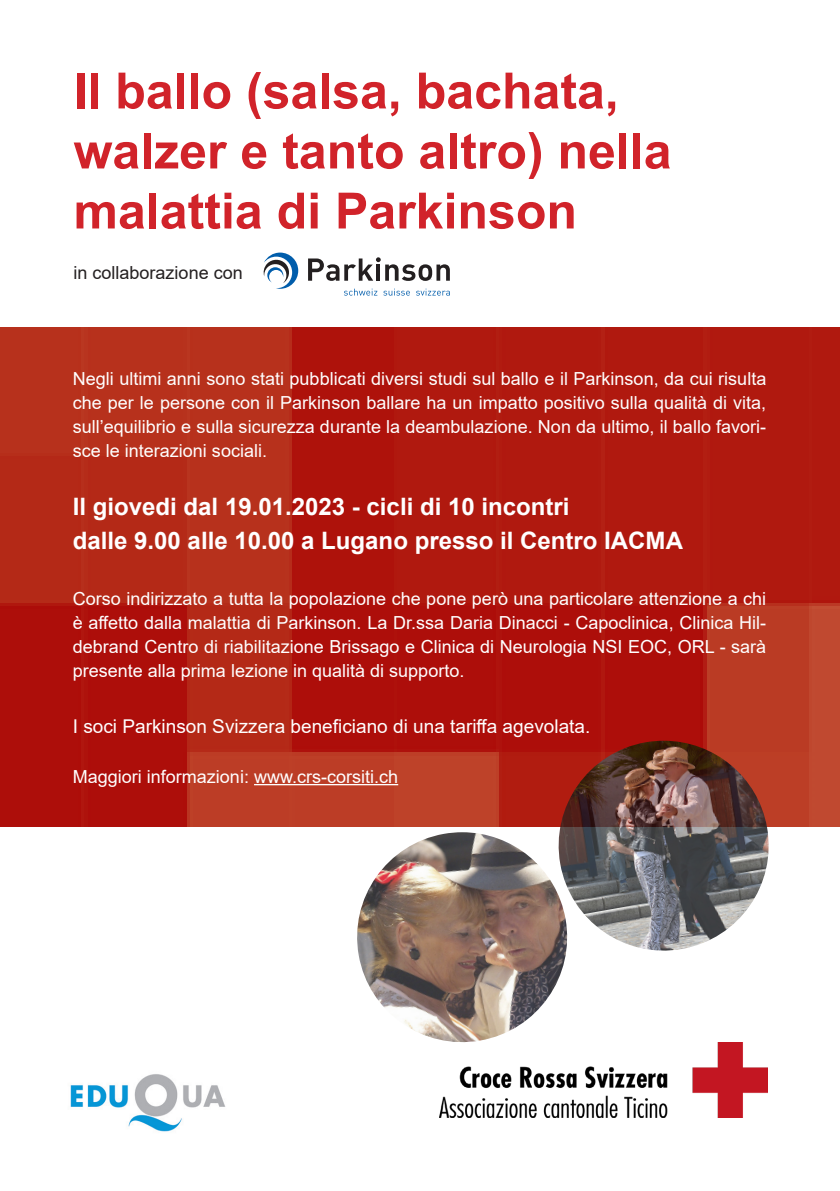
<style>
.page{position:relative;width:840px;height:1191px;background:#fff}
.page>*{position:absolute;margin:0;border:0;box-sizing:border-box;transform-origin:0 0}
.t1{font:700 50px/60px "Arial";color:#d1232a}
.t2{font:700 24px/34px "Arial";color:#fff}
.t3{font:19px "Arial";color:#fff}
.t4{font:18px/24px "Arial";color:#fff;text-align:justify}
.t5{font:18px "Arial";color:#231f20}
</style>
<div class="page">
<img style="left:0;top:327px;width:839px;height:499px">
<hr style="left:254px;top:784px;width:144px;height:1px;background:#fff">
<img style="left:550px;top:740px;width:226px;height:211px">
<img style="left:439px;top:1042px;width:328px;height:75px">
<img style="left:70px;top:1074px;width:156px;height:58px">
<svg style="left:263px;top:252px;width:35px;height:37px"></svg>
<svg style="left:344px;top:289px;width:33px;height:6px"></svg>
<svg style="left:383px;top:289px;width:26px;height:6px"></svg>
<svg style="left:416px;top:289px;width:33px;height:6px"></svg>
<svg style="left:308px;top:257px;width:141px;height:24px"></svg>
<img style="left:357px;top:832px;width:218px;height:218px">
<h1 class="t1" style="left:73px;top:61px;width:599px">Il ballo (salsa, bachata, walzer e tanto altro) nella malattia di Parkinson</h1>
<p class="t5" style="left:73px;top:260px;width:171px">in collaborazione con</p>
<p class="t4" style="left:73px;top:366px;width:694px">Negli ultimi anni sono stati pubblicati diversi studi sul ballo e il Parkinson, da cui risulta che per le persone con il Parkinson ballare ha un impatto positivo sulla qualità di vita, sull’equilibrio e sulla sicurezza durante la deambulazione. Non da ultimo, il ballo favori&shy;sce le interazioni sociali.</p>
<h2 class="t2" style="left:73px;top:489px;width:611px">Il giovedi dal 19.01.2023 - cicli di 10 incontri<br>dalle 9.00 alle 10.00 a Lugano presso il Centro IACMA</h2>
<p class="t4" style="left:73px;top:586px;width:694px">Corso indirizzato a tutta la popolazione che pone però una particolare attenzione a chi è affetto dalla malattia di Parkinson. La Dr.ssa Daria Dinacci - Capoclinica, Clinica Hil&shy;debrand Centro di riabilitazione Brissago e Clinica di Neurologia NSI EOC, ORL - sarà presente alla prima lezione in qualità di supporto.</p>
<p class="t3" style="left:73px;top:713px;width:519px">I soci Parkinson Svizzera beneficiano di una tariffa agevolata.</p>
<p class="t4" style="left:73px;top:764px;width:327px">Maggiori informazioni: www.crs-corsiti.ch</p>
</div>
